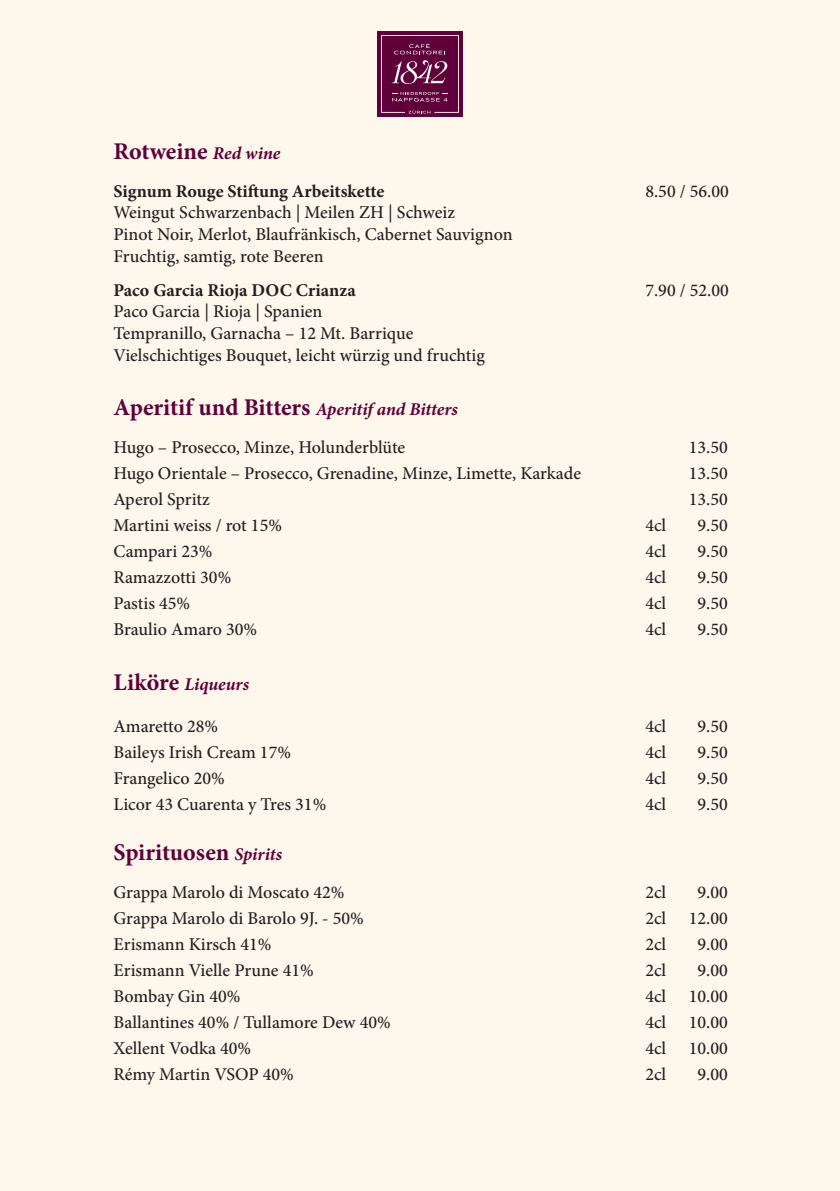
<style>
.page{position:relative;width:840px;height:1191px;background:#fff}
.page>*{position:absolute;margin:0;border:0;box-sizing:border-box;transform-origin:0 0}
.t1{font:700 24px "Minion Pro";letter-spacing:-.005em;color:#60003a}
.t2{font:500 18px/21.6px "Minion Pro";color:#231f20}
.t3{font:700 18px "Minion Pro";color:#231f20}
.t4{font:italic 700 18px "Minion Pro";color:#60003a}
.s1{font-style:italic;font-size:18px}
.s2{font-style:normal;font-size:24px}
</style>
<div class="page">
<div style="left:0;top:0;width:839px;height:1191px;background:#fef7ec"></div>
<div style="left:377px;top:31px;width:85px;height:86px;background:#60003a"></div>
<svg style="left:381px;top:35px;width:77px;height:79px"></svg>
<h1 class="t1" style="left:113px;top:135px;width:168px">Rotweine <span class="s1">Red wine</span></h1>
<p class="t3" style="left:113px;top:178px;width:272px">Signum Rouge Stiftung Arbeitskette</p>
<p class="t2" style="left:645px;top:180px;width:85px">8.50 / 56.00</p>
<p class="t2" style="left:113px;top:202px;width:400px">Weingut Schwarzenbach | Meilen ZH | Schweiz<br>Pinot Noir, Merlot, Blaufränkisch, Cabernet Sauvignon<br>Fruchtig, samtig, rote Beeren</p>
<p class="t3" style="left:113px;top:277px;width:243px">Paco Garcia Rioja DOC Crianza</p>
<p class="t2" style="left:645px;top:279px;width:85px">7.90 / 52.00</p>
<p class="t2" style="left:113px;top:301px;width:373px">Paco Garcia | Rioja | Spanien<br>Tempranillo, Garnacha – 12 Mt. Barrique<br>Vielschichtiges Bouquet, leicht würzig und fruchtig</p>
<h1 class="t1" style="left:113px;top:391px;width:346px">Aperitif und Bitters <span class="s1">Aperitif and Bitters</span></h1>
<p class="t2" style="left:113px;top:436px;width:293px">Hugo – Prosecco, Minze, Holunderblüte</p>
<p class="t2" style="left:688px;top:436px;width:40px">13.50</p>
<p class="t2" style="left:113px;top:462px;width:469px">Hugo Orientale – Prosecco, Grenadine, Minze, Limette, Karkade</p>
<p class="t2" style="left:688px;top:462px;width:40px">13.50</p>
<p class="t2" style="left:113px;top:488px;width:98px">Aperol Spritz</p>
<p class="t2" style="left:688px;top:488px;width:40px">13.50</p>
<p class="t2" style="left:113px;top:514px;width:170px">Martini weiss / rot 15%</p>
<p class="t2" style="left:645px;top:514px;width:22px">4cl</p>
<p class="t2" style="left:697px;top:514px;width:32px">9.50</p>
<p class="t2" style="left:113px;top:540px;width:100px">Campari 23%</p>
<p class="t2" style="left:645px;top:540px;width:22px">4cl</p>
<p class="t2" style="left:697px;top:540px;width:32px">9.50</p>
<p class="t2" style="left:113px;top:566px;width:119px">Ramazzotti 30%</p>
<p class="t2" style="left:645px;top:566px;width:22px">4cl</p>
<p class="t2" style="left:697px;top:566px;width:32px">9.50</p>
<p class="t2" style="left:113px;top:592px;width:78px">Pastis 45%</p>
<p class="t2" style="left:645px;top:592px;width:22px">4cl</p>
<p class="t2" style="left:697px;top:592px;width:32px">9.50</p>
<p class="t2" style="left:113px;top:618px;width:145px">Braulio Amaro 30%</p>
<p class="t2" style="left:645px;top:618px;width:22px">4cl</p>
<p class="t2" style="left:697px;top:618px;width:32px">9.50</p>
<p class="t4" style="left:113px;top:671px;width:137px"><span class="s2">Liköre</span> Liqueurs</p>
<p class="t2" style="left:113px;top:715px;width:106px">Amaretto 28%</p>
<p class="t2" style="left:645px;top:715px;width:22px">4cl</p>
<p class="t2" style="left:697px;top:715px;width:32px">9.50</p>
<p class="t2" style="left:113px;top:741px;width:179px">Baileys Irish Cream 17%</p>
<p class="t2" style="left:645px;top:741px;width:22px">4cl</p>
<p class="t2" style="left:697px;top:741px;width:32px">9.50</p>
<p class="t2" style="left:113px;top:767px;width:113px">Frangelico 20%</p>
<p class="t2" style="left:645px;top:767px;width:22px">4cl</p>
<p class="t2" style="left:697px;top:767px;width:32px">9.50</p>
<p class="t2" style="left:113px;top:793px;width:214px">Licor 43 Cuarenta y Tres 31%</p>
<p class="t2" style="left:645px;top:793px;width:22px">4cl</p>
<p class="t2" style="left:697px;top:793px;width:32px">9.50</p>
<h1 class="t1" style="left:113px;top:835px;width:170px">Spirituosen <span class="s1">Spirits</span></h1>
<p class="t2" style="left:113px;top:881px;width:232px">Grappa Marolo di Moscato 42%</p>
<p class="t2" style="left:645px;top:881px;width:22px">2cl</p>
<p class="t2" style="left:697px;top:881px;width:32px">9.00</p>
<p class="t2" style="left:113px;top:907px;width:251px">Grappa Marolo di Barolo 9J. - 50%</p>
<p class="t2" style="left:645px;top:907px;width:84px">2cl 12.00</p>
<p class="t2" style="left:113px;top:933px;width:159px">Erismann Kirsch 41%</p>
<p class="t2" style="left:645px;top:933px;width:22px">2cl</p>
<p class="t2" style="left:697px;top:933px;width:32px">9.00</p>
<p class="t2" style="left:113px;top:959px;width:201px">Erismann Vielle Prune 41%</p>
<p class="t2" style="left:645px;top:959px;width:22px">2cl</p>
<p class="t2" style="left:697px;top:959px;width:32px">9.00</p>
<p class="t2" style="left:113px;top:985px;width:128px">Bombay Gin 40%</p>
<p class="t2" style="left:645px;top:985px;width:84px">4cl 10.00</p>
<p class="t2" style="left:113px;top:1011px;width:278px">Ballantines 40% / Tullamore Dew 40%</p>
<p class="t2" style="left:645px;top:1011px;width:84px">4cl 10.00</p>
<p class="t2" style="left:113px;top:1037px;width:139px">Xellent Vodka 40%</p>
<p class="t2" style="left:645px;top:1037px;width:84px">4cl 10.00</p>
<p class="t2" style="left:113px;top:1063px;width:182px">Rémy Martin VSOP 40%</p>
<p class="t2" style="left:645px;top:1063px;width:22px">2cl</p>
<p class="t2" style="left:697px;top:1063px;width:32px">9.00</p>
</div>
